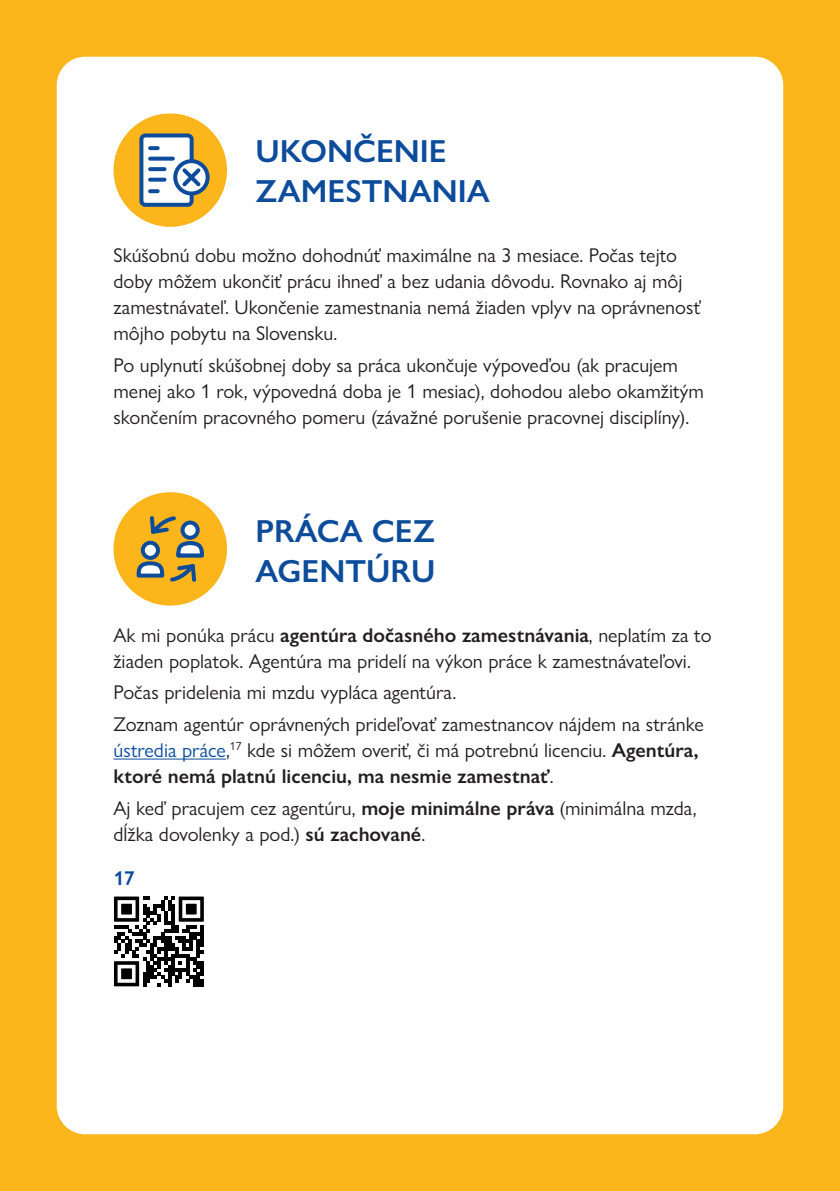
<style>
.page{position:relative;width:840px;height:1191px;background:#fff}
.page>*{position:absolute;margin:0;border:0;box-sizing:border-box;transform-origin:0 0}
.t1{font:600 32px/40px "Gill Sans Nova";color:#0d4c9b}
.Text{font:20px/26px "Gill Sans Nova";color:#231f20}
.Text-2{font:600 20px "Gill Sans Nova";color:#0d4c9b}
.s1{font-weight:600}
.s2{color:#0d4c9b}
</style>
<div class="page">
<div style="left:0;top:0;width:839px;height:1191px;background:#fcb61c"></div>
<div style="left:57px;top:57px;width:725px;height:1077px;background:#fff;border-radius:28px"></div>
<hr style="left:113px;top:758px;width:113px;height:1px;background:#0d4c9b">
<div style="left:113px;top:113px;width:114px;height:114px;background:#fcb61c;border-radius:50%"></div>
<div style="left:141px;top:135px;width:50px;height:70px;background:#fff;border-radius:4px"></div>
<div style="left:139px;top:133px;width:54px;height:74px;border:4px solid #0d4c9b;border-radius:4px"></div>
<svg style="left:175px;top:161px;width:32px;height:32px"></svg>
<div style="left:173px;top:159px;width:36px;height:36px;border:4px solid #0d4c9b;border-radius:50%"></div>
<svg style="left:150px;top:146px;width:8px;height:4px"></svg>
<svg style="left:150px;top:157px;width:23px;height:4px"></svg>
<svg style="left:150px;top:167px;width:14px;height:4px"></svg>
<svg style="left:150px;top:178px;width:14px;height:4px"></svg>
<svg style="left:150px;top:189px;width:8px;height:4px"></svg>
<svg style="left:179px;top:165px;width:25px;height:25px"></svg>
<div style="left:113px;top:492px;width:114px;height:113px;background:#fcb61c;border-radius:50%"></div>
<svg style="left:136px;top:516px;width:68px;height:66px"></svg>
<svg style="left:114px;top:896px;width:90px;height:90px"></svg>
<h1 class="t1" style="left:255px;top:131px;width:235px">UKONČENIE<br>ZAMESTNANIA</h1>
<p class="Text" style="left:113px;top:242px;width:588px">Skúšobnú dobu možno dohodnúť maximálne na 3 mesiace. Počas tejto doby môžem ukončiť prácu ihneď a bez udania dôvodu. Rovnako aj môj zamestnávateľ. Ukončenie zamestnania nemá žiaden vplyv na oprávnenosť môjho pobytu na Slovensku.</p>
<p class="Text" style="left:113px;top:351px;width:591px">Po uplynutí skúšobnej doby sa práca ukončuje výpoveďou (ak pracujem menej ako 1 rok, výpovedná doba je 1 mesiac), dohodou alebo okamžitým skončením pracovného pomeru (závažné porušenie pracovnej disciplíny).</p>
<h1 class="t1" style="left:255px;top:510px;width:181px">PRÁCA CEZ<br>AGENTÚRU</h1>
<p class="Text" style="left:113px;top:621px;width:599px">Ak mi ponúka prácu <span class="s1">agentúra dočasného zamestnávania</span>, neplatím za to žiaden poplatok. Agentúra ma pridelí na výkon práce k zamestnávateľovi.</p>
<p class="Text" style="left:113px;top:679px;width:344px">Počas pridelenia mi mzdu vypláca agentúra.</p>
<p class="Text" style="left:113px;top:711px;width:591px">Zoznam agentúr oprávnených prideľovať zamestnancov nájdem na stránke <span class="s2">ústredia práce</span>,<sup>17</sup> kde si môžem overiť, či má potrebnú licenciu. <span class="s1">Agentúra, ktoré nemá platnú licenciu, ma nesmie zamestnať</span>.</p>
<p class="Text" style="left:113px;top:794px;width:584px">Aj keď pracujem cez agentúru, <span class="s1">moje minimálne práva</span> (minimálna mzda, dĺžka dovolenky a pod.) <span class="s1">sú zachované</span>.</p>
<p class="Text-2" style="left:114px;top:866px;width:23px">17</p>
</div>
